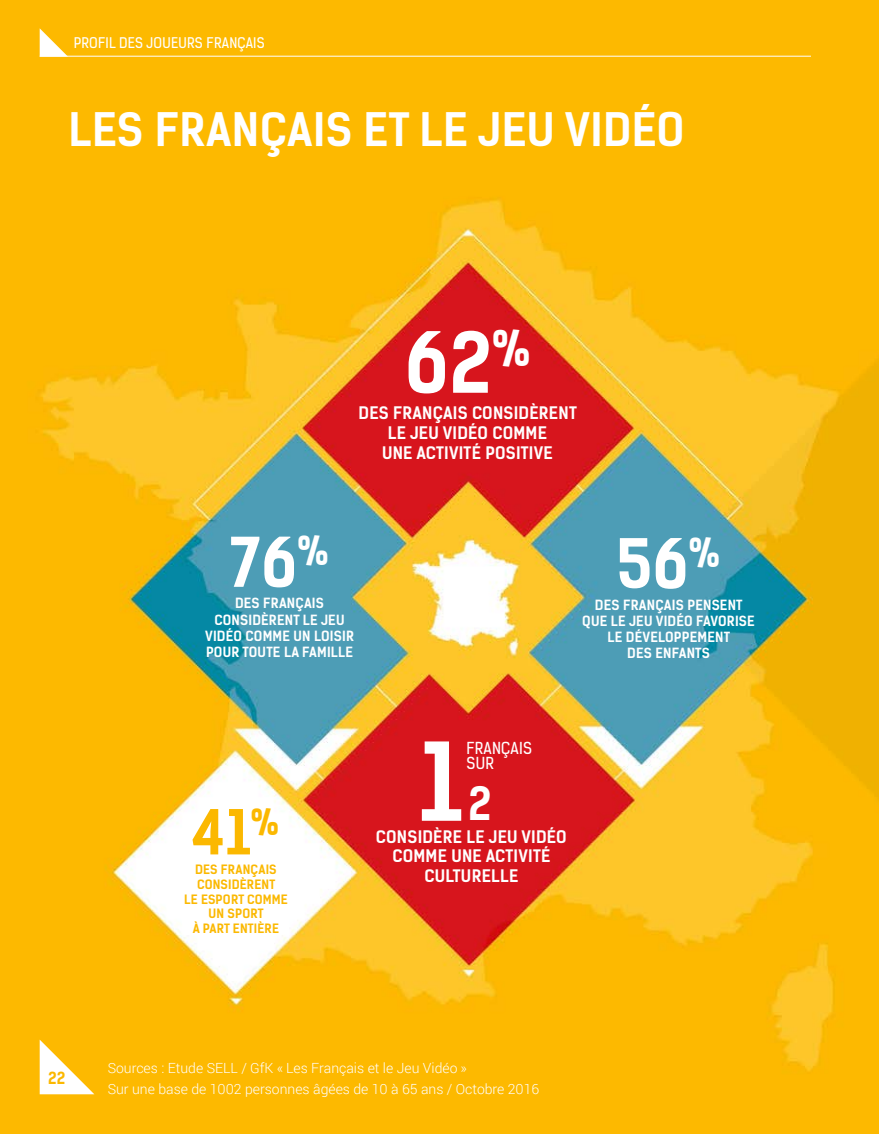
<style>
.page{position:relative;width:879px;height:1134px;background:#fff}
.page>*{position:absolute;margin:0;border:0;box-sizing:border-box;transform-origin:0 0}
.t1{font:700 102.8px "Kelson Sans";color:#fff}
.t2{font:700 80px "Kelson Sans";color:#fff}
.t3{font:700 65.2px "Kelson Sans";color:#fff}
.t4{font:700 58.8px "Kelson Sans";color:#fbb800}
.t5{font:700 44px "Kelson Sans";letter-spacing:.01em;color:#fff}
.t6{font:700 16.4px/19.8px "Kelson Sans";letter-spacing:.015em;color:#fff;text-align:center}
.t7{font:700 16px "Kelson Sans";color:#fbb800}
.t8{font:15.8px/15.8px "Kelson Sans";letter-spacing:.015em;color:#fff}
.t9{font:300 14px/21px "Roboto";color:#fff}
.t10{font:14px "Kelson Sans";letter-spacing:.015em;color:#fff}
.t11{font:700 13.4px/16.2px "Kelson Sans";letter-spacing:.015em;color:#fff;text-align:center}
.t12{font:700 12.4px/14.8px "Kelson Sans";letter-spacing:.015em;color:#fbb800;text-align:center}
</style>
<div class="page">
<img style="left:0;top:0;width:879px;height:1134px">
<svg style="left:40px;top:1039px;width:54px;height:55px"></svg>
<svg style="left:40px;top:28px;width:28px;height:28px"></svg>
<hr style="left:40px;top:56px;width:771px;height:1px;background:#fff">
<p class="t10" style="left:74px;top:34px;width:54px">PROFIL DES</p>
<p class="t10" style="left:147px;top:34px;width:16px">JOUEURS</p>
<p class="t10" style="left:207px;top:34px;width:60px">FRANÇAIS</p>
<h3 class="t5" style="left:68px;top:103px;width:618px">LES FRANÇAIS ET LE JEU VIDÉO</h3>
<h2 class="t2" style="left:404px;top:314px;width:128px">62<sup>%</sup></h2>
<p class="t6" style="left:358px;top:403px;width:220px">DES FRANÇAIS CONSIDÈRENT<br>LE JEU VIDÉO COMME<br>UNE ACTIVITÉ POSITIVE</p>
<h3 class="t3" style="left:230px;top:522px;width:100px">76<sup>%</sup></h3>
<p class="t11" style="left:205px;top:595px;width:150px">DES FRANÇAIS<br>CONSIDÈRENT LE JEU<br>VIDÉO COMME UN LOISIR<br>POUR TOUTE LA FAMILLE</p>
<h3 class="t3" style="left:617px;top:524px;width:105px">56<sup>%</sup></h3>
<p class="t11" style="left:582px;top:597px;width:174px">DES FRANÇAIS PENSENT<br>QUE LE JEU VIDÉO FAVORISE<br>LE DÉVELOPPEMENT<br>DES ENFANTS</p>
<h3 class="t4" style="left:193px;top:796px;width:88px">41<sup>%</sup></h3>
<p class="t12" style="left:184px;top:862px;width:105px">DES FRANÇAIS<br>CONSIDÈRENT<br>LE ESPORT COMME<br>UN SPORT<br>À PART ENTIÈRE</p>
<p class="t8" style="left:466px;top:740px;width:67px">FRANÇAIS<br>SUR</p>
<h1 class="t1" style="left:419px;top:719px;width:45px">1</h1>
<h3 class="t5" style="left:468px;top:776px;width:25px">2</h3>
<p class="t6" style="left:376px;top:827px;width:192px">CONSIDÈRE LE JEU VIDÉO<br>COMME UNE ACTIVITÉ<br>CULTURELLE</p>
<p class="t7" style="left:48px;top:1068px;width:19px">22</p>
<p class="t9" style="left:108px;top:1057px;width:433px">Sources : Etude SELL / GfK « Les Français et le Jeu Vidéo »<br>Sur une base de 1002 personnes âgées de 10 à 65 ans / Octobre 2016</p>
</div>
